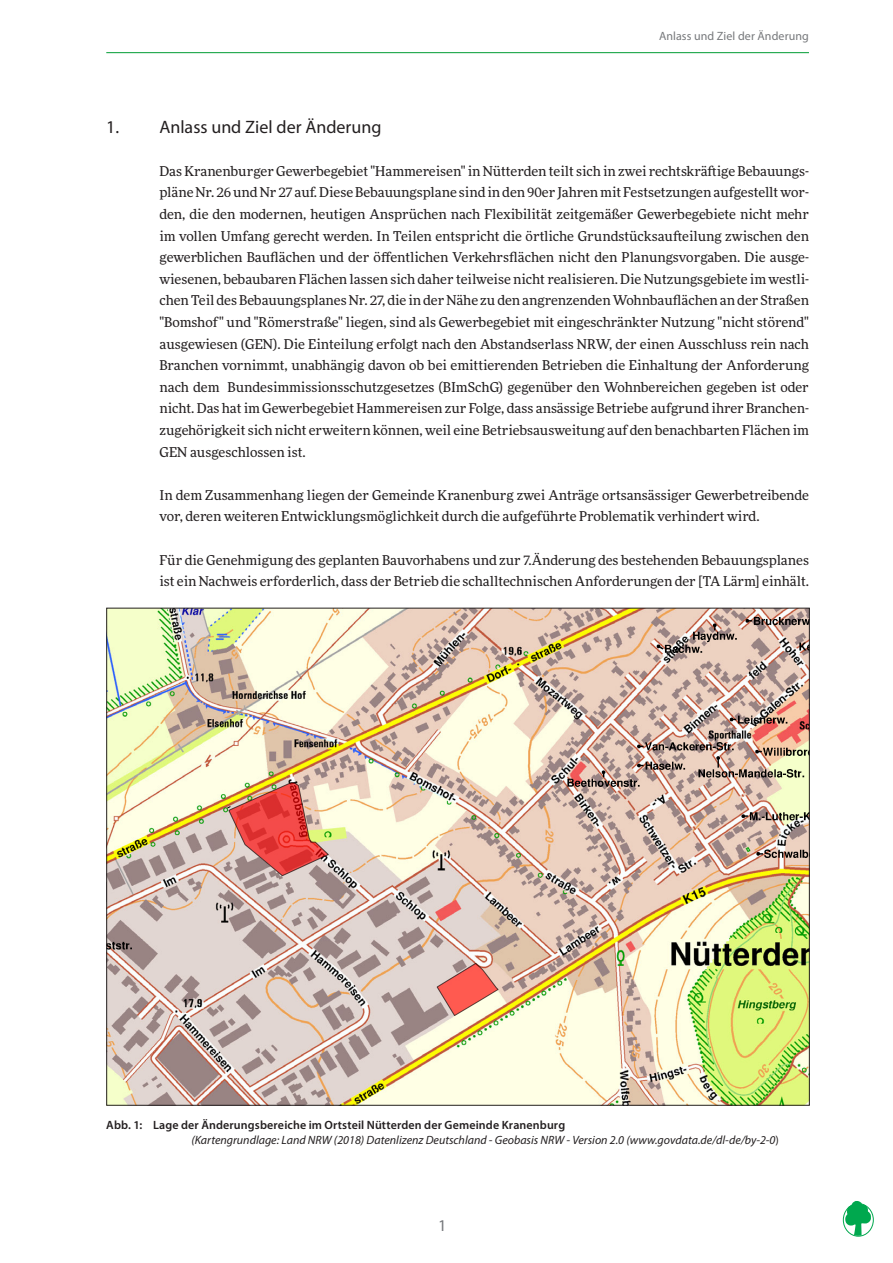
<style>
.page{position:relative;width:893px;height:1263px;background:#fff}
.page>*{position:absolute;margin:0;border:0;box-sizing:border-box;transform-origin:0 0}
.t1{font:18px "Myriad Pro";color:#231f20}
.t2{font:16.5px "Myriad Pro";color:#76787b}
.Fließtext{font:13.5px/21.6px "More Pro";color:#231f20}
.BU{font:italic 12px "Myriad Pro";color:#231f20}
.t3{font:600 12px "Myriad Pro";letter-spacing:.01em;color:#231f20}
.t4{font:12px "Myriad Pro";letter-spacing:.01em;color:#76787b}
.s1{font-style:normal}
</style>
<div class="page">
<hr style="left:106px;top:52px;width:703px;height:1px;background:#009c33">
<svg style="left:845px;top:1201px;width:26px;height:35px"></svg>
<div style="left:843px;top:1203px;width:31px;height:33px;border:1px solid #00a84e;border-radius:50%"></div>
<img style="left:108px;top:610px;width:700px;height:494px">
<p class="t4" style="left:659px;top:28px;width:151px">Anlass und Ziel der Änderung</p>
<p class="t1" style="left:106px;top:115px;width:277px">1. Anlass und Ziel der Änderung</p>
<p class="Fließtext" style="left:159px;top:159px;width:651px;text-align:justify">Das Kranenburger Gewerbegebiet "Hammereisen" in Nütterden teilt sich in zwei rechtskräftige Bebauungs&shy;pläne Nr. 26 und Nr 27 auf. Diese Bebauungsplane sind in den 90er Jahren mit Festsetzungen aufgestellt wor&shy;den, die den modernen, heutigen Ansprüchen nach Flexibilität zeitgemäßer Gewerbegebiete nicht mehr im vollen Umfang gerecht werden. In Teilen entspricht die örtliche Grundstücksaufteilung zwischen den gewerblichen Bauflächen und der öffentlichen Verkehrsflächen nicht den Planungsvorgaben. Die ausge&shy;wiesenen, bebaubaren Flächen lassen sich daher teilweise nicht realisieren. Die Nutzungsgebiete im westli&shy;chen Teil des Bebauungsplanes Nr. 27, die in der Nähe zu den angrenzenden Wohnbauflächen an der Straßen "Bomshof" und "Römerstraße" liegen, sind als Gewerbegebiet mit eingeschränkter Nutzung "nicht störend" ausgewiesen (GEN). Die Einteilung erfolgt nach den Abstandserlass NRW, der einen Ausschluss rein nach Branchen vornimmt, unabhängig davon ob bei emittierenden Betrieben die Einhaltung der Anforderung nach dem Bundesimmissionsschutzgesetzes (BImSchG) gegenüber den Wohnbereichen gegeben ist oder nicht. Das hat im Gewerbegebiet Hammereisen zur Folge, dass ansässige Betriebe aufgrund ihrer Branchen&shy;zugehörigkeit sich nicht erweitern können, weil eine Betriebsausweitung auf den benachbarten Flächen im GEN ausgeschlossen ist.</p>
<p class="Fließtext" style="left:159px;top:483px;width:651px">In dem Zusammenhang liegen der Gemeinde Kranenburg zwei Anträge ortsansässiger Gewerbetreibende vor, deren weiteren Entwicklungsmöglichkeit durch die aufgeführte Problematik verhindert wird.</p>
<p class="Fließtext" style="left:159px;top:548px;width:651px">Für die Genehmigung des geplanten Bauvorhabens und zur 7.Änderung des bestehenden Bebauungsplanes ist ein Nachweis erforderlich, dass der Betrieb die schalltechnischen Anforderungen der [TA Lärm] einhält.</p>
<p class="t3" style="left:106px;top:1117px;width:460px">Abb. 1: Lage der Änderungsbereiche im Ortsteil Nütterden der Gemeinde Kranenburg</p>
<p class="BU" style="left:191px;top:1132px;width:589px">(Kartengrundlage: Land NRW (2018) Datenlizenz Deutschland - Geobasis NRW - Version 2.0 (www.govdata.de/dl-de/by-2-0<span class="s1">)</span></p>
<p class="t2" style="left:438px;top:1215px;width:10px">1</p>
</div>
